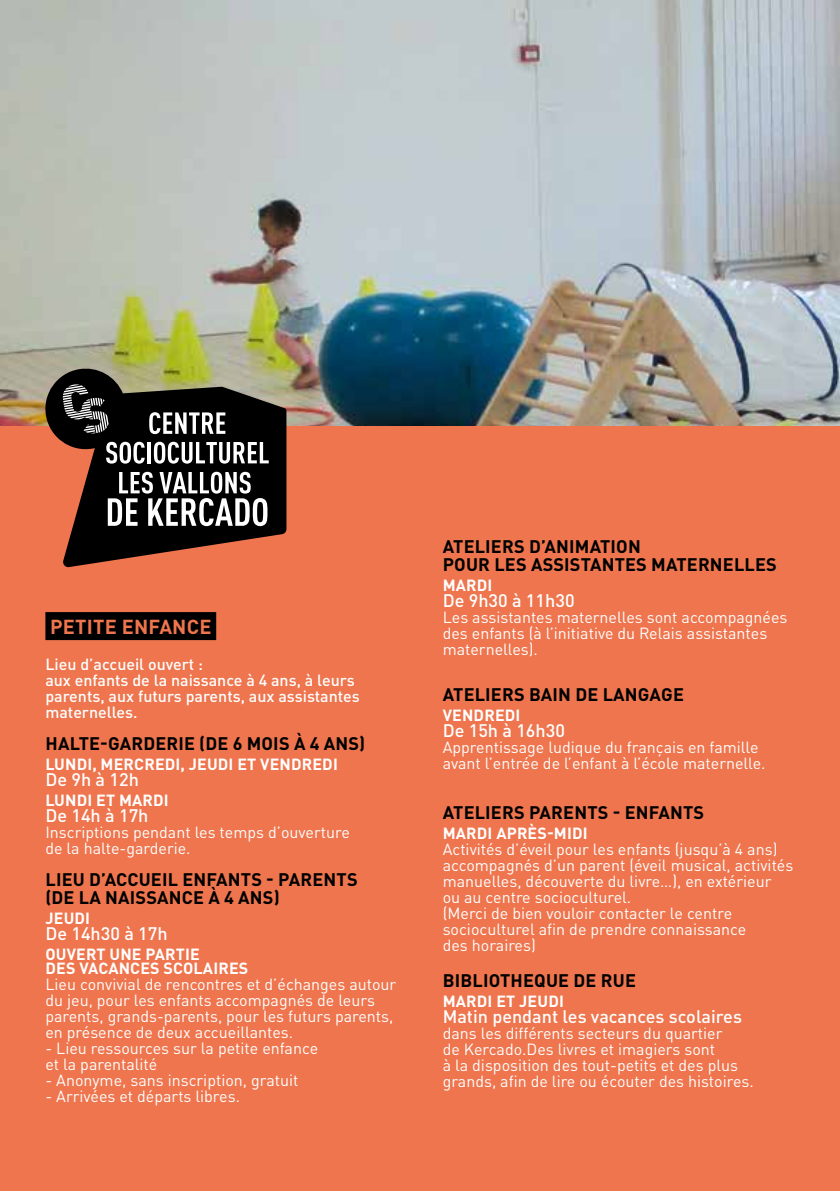
<style>
.page{position:relative;width:840px;height:1191px;background:#fff}
.page>*{position:absolute;margin:0;border:0;box-sizing:border-box;transform-origin:0 0}
.t1{font:700 20px "DINOT";letter-spacing:.01em;color:#ee754d}
.t2{font:700 18px/18px "DINOT";letter-spacing:.01em;color:#000}
.t3{font:500 18px "DINOT";color:#fff}
.t4{font:16px/16px "DINOT";color:#fff}
.t5{font:700 16px/14px "DINOT";letter-spacing:.01em;color:#fff}
.t6{font:500 16px/16px "DINOT";color:#fff}
</style>
<div class="page">
<img style="left:0;top:0;width:839px;height:427px">
<div style="left:0;top:427px;width:839px;height:764px;background:#ee754d"></div>
<svg style="left:42px;top:366px;width:244px;height:201px;fill:#000"></svg>
<svg style="left:63px;top:384px;width:45px;height:49px;background:#434343"></svg>
<svg style="left:149px;top:412px;width:76px;height:22px"></svg>
<svg style="left:106px;top:442px;width:39px;height:21px"></svg>
<hr style="left:147px;top:442px;width:4px;height:21px;background:#fff">
<svg style="left:154px;top:442px;width:114px;height:21px;background:#747474"></svg>
<svg style="left:108px;top:472px;width:159px;height:54px;background:#646464"></svg>
<div style="left:45px;top:612px;width:171px;height:28px;background:#000"></div>
<p class="t1" style="left:50px;top:614px;width:163px">PETITE ENFANCE</p>
<p class="t6" style="left:45px;top:656px;width:316px">Lieu d’accueil ouvert :<br>aux enfants de la naissance à 4 ans, à leurs parents, aux futurs parents, aux assistantes maternelles.</p>
<p class="t2" style="left:45px;top:734px;width:321px">HALTE-GARDERIE (DE 6 MOIS À 4 ANS)</p>
<p class="t5" style="left:45px;top:757px;width:294px">LUNDI, MERCREDI, JEUDI ET VENDREDI</p>
<p class="t3" style="left:45px;top:768px;width:95px">De 9h à 12h</p>
<p class="t5" style="left:45px;top:793px;width:125px">LUNDI ET MARDI</p>
<p class="t3" style="left:45px;top:804px;width:105px">De 14h à 17h</p>
<p class="t4" style="left:45px;top:824px;width:306px">Inscriptions pendant les temps d’ouverture de la halte-garderie.</p>
<p class="t2" style="left:45px;top:870px;width:313px">LIEU D’ACCUEIL ENFANTS - PARENTS (DE LA NAISSANCE À 4 ANS)</p>
<p class="t5" style="left:45px;top:911px;width:46px">JEUDI</p>
<p class="t3" style="left:45px;top:922px;width:124px">De 14h30 à 17h</p>
<p class="t5" style="left:45px;top:947px;width:204px">OUVERT UNE PARTIE<br>DES VACANCES SCOLAIRES</p>
<p class="t4" style="left:45px;top:976px;width:352px">Lieu convivial de rencontres et d’échanges autour du jeu, pour les enfants accompagnés de leurs parents, grands-parents, pour les futurs parents, en présence de deux accueillantes.</p>
<p class="t4" style="left:45px;top:1040px;width:274px">- Lieu ressources sur la petite enfance et la parentalité</p>
<p class="t4" style="left:45px;top:1072px;width:254px">- Anonyme, sans inscription, gratuit</p>
<p class="t4" style="left:45px;top:1088px;width:196px">- Arrivées et départs libres.</p>
<p class="t2" style="left:442px;top:536px;width:335px">ATELIERS D’ANIMATION<br>POUR LES ASSISTANTES MATERNELLES</p>
<p class="t5" style="left:442px;top:577px;width:51px">MARDI</p>
<p class="t3" style="left:442px;top:588px;width:133px">De 9h30 à 11h30</p>
<p class="t4" style="left:442px;top:608px;width:346px">Les assistantes maternelles sont accompagnées des enfants (à l’initiative du Relais assistantes maternelles).</p>
<p class="t2" style="left:442px;top:684px;width:242px">ATELIERS BAIN DE LANGAGE</p>
<p class="t5" style="left:442px;top:707px;width:79px">VENDREDI</p>
<p class="t3" style="left:442px;top:718px;width:124px">De 15h à 16h30</p>
<p class="t4" style="left:442px;top:738px;width:324px">Apprentissage ludique du français en famille avant l’entrée de l’enfant à l’école maternelle.</p>
<p class="t2" style="left:442px;top:802px;width:263px">ATELIERS PARENTS - ENFANTS</p>
<p class="t5" style="left:442px;top:825px;width:146px">MARDI APRÈS-MIDI</p>
<p class="t4" style="left:442px;top:840px;width:352px">Activités d’éveil pour les enfants (jusqu’à 4 ans) accompagnés d’un parent (éveil musical, activités manuelles, découverte du livre…), en extérieur<br>ou au centre socioculturel.<br>(Merci de bien vouloir contacter le centre socioculturel afin de prendre connaissance<br>des horaires)</p>
<p class="t2" style="left:442px;top:970px;width:194px">BIBLIOTHEQUE DE RUE</p>
<p class="t5" style="left:442px;top:993px;width:123px">MARDI ET JEUDI</p>
<p class="t3" style="left:442px;top:1004px;width:300px">Matin pendant les vacances scolaires</p>
<p class="t4" style="left:442px;top:1024px;width:312px">dans les différents secteurs du quartier<br>de Kercado.Des livres et imagiers sont<br>à la disposition des tout-petits et des plus grands, afin de lire ou écouter des histoires.</p>
</div>
